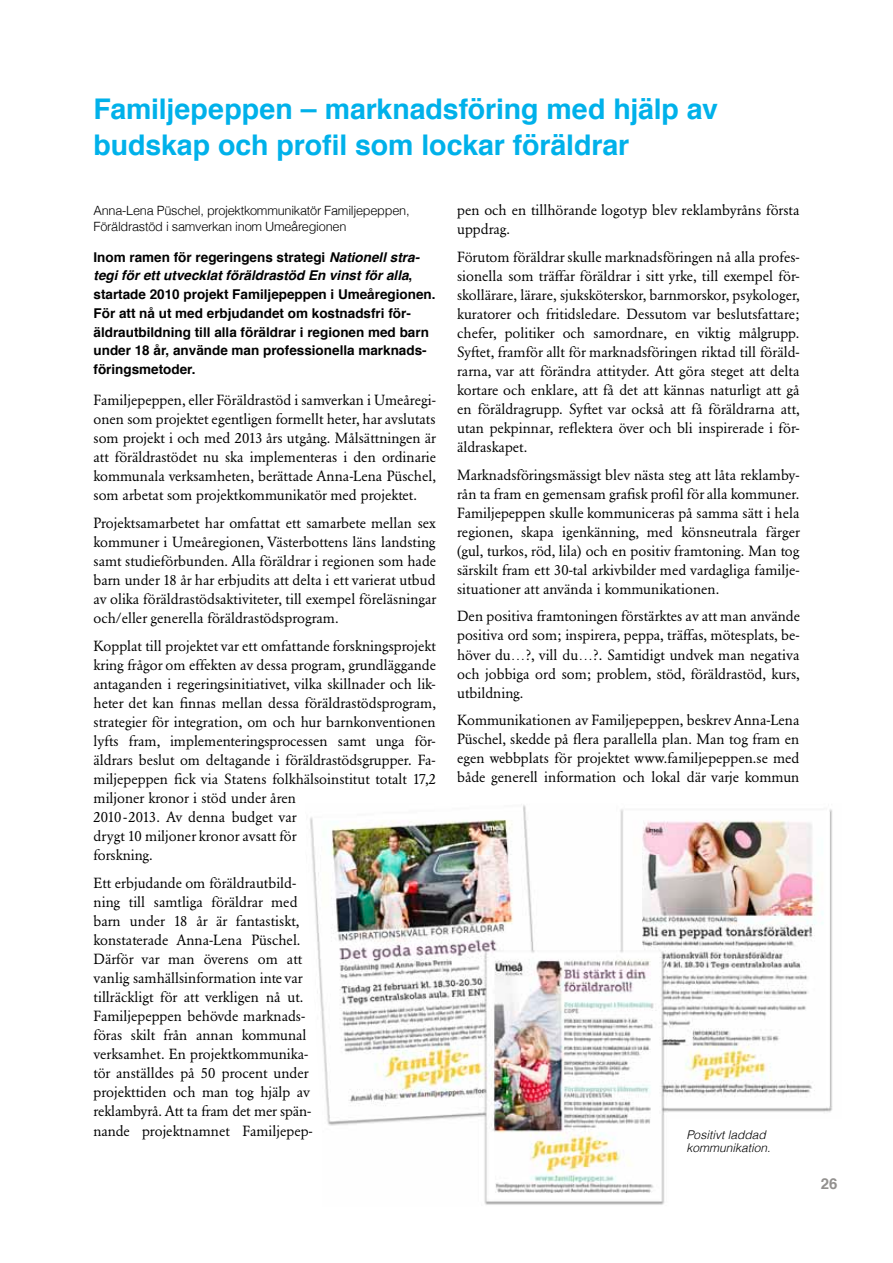
<style>
.page{position:relative;width:893px;height:1263px;background:#fff}
.page>*{position:absolute;margin:0;border:0;box-sizing:border-box;transform-origin:0 0}
.t1{font:700 28.5px/36px "Helvetica";letter-spacing:-.005em;color:#00b1ea}
.t2{font:700 15px "Helvetica";color:#93918f}
.t3{font:14.55px/19px "Garamond Berth BQ";color:#000;text-align:justify}
.t4{font:700 13.5px/18.8px "Helvetica";color:#000}
.t5{font:300 12.75px/16.5px "Helvetica";letter-spacing:-.02em;color:#000}
.t6{font:italic 300 12px/13.5px "Helvetica";color:#000}
.s1{font-style:italic}
</style>
<div class="page">
<img style="left:310px;top:805px;width:523px;height:400px">
<h1 class="t1" style="left:94px;top:92px;width:626px">Familjepeppen – marknadsföring med hjälp av budskap och profil som lockar föräldrar</h1>
<p class="t5" style="left:94px;top:201px;width:317px">Anna-Lena Püschel, projektkommunikatör Familjepeppen,<br>Föräldrastöd i samverkan inom Umeåregionen</p>
<p class="t4" style="left:94px;top:248px;width:344px">Inom ramen för regeringens strategi <span class="s1">Nationell stra&shy;tegi för ett utvecklat föräldrastöd En vinst för alla</span>, startade 2010 projekt Familjepeppen i Umeåregionen.<br>För att nå ut med erbjudandet om kostnadsfri för&shy;äldrautbildning till alla föräldrar i regionen med barn under 18 år, använde man professionella marknads&shy;föringsmetoder.</p>
<p class="t3" style="left:94px;top:391px;width:344px">Familjepeppen, eller Föräldrastöd i samverkan i Umeåregi&shy;onen som projektet egentligen formellt heter, har avslutats som projekt i och med 2013 års utgång. Målsättningen är att föräldrastödet nu ska implementeras i den ordinarie kommunala verksamheten, berättade Anna-Lena Püschel, som arbetat som projektkommunikatör med projektet.</p>
<p class="t3" style="left:94px;top:513px;width:344px">Projektsamarbetet har omfattat ett samarbete mellan sex kommuner i Umeåregionen, Västerbottens läns landsting samt studieförbunden. Alla föräldrar i regionen som hade barn under 18 år har erbjudits att delta i ett varierat utbud av olika föräldrastödsaktiviteter, till exempel föreläsningar och/eller generella föräldrastödsprogram.</p>
<p class="t3" style="left:94px;top:636px;width:344px;text-align:left">Kopplat till projektet var ett omfattande forskningsprojekt kring frågor om effekten av dessa program, grundläggande antaganden i regeringsinitiativet, vilka skillnader och lik&shy;heter det kan finnas mellan dessa föräldrastödsprogram, strategier för integration, om och hur barnkonventionen lyfts fram, implementeringsprocessen samt unga för&shy;äldrars beslut om deltagande i föräldrastödsgrupper. Fa&shy;miljepeppen fick via Statens folkhälsoinstitut totalt 17,2 miljoner kronor i stöd under åren<br>2010-2013. Av denna budget var<br>drygt 10 miljoner kronor avsatt för<br>forskning.</p>
<p class="t3" style="left:94px;top:873px;width:220px;text-align:left">Ett erbjudande om föräldrautbild&shy;ning till samtliga föräldrar med barn under 18 år är fantastiskt, konstaterade Anna-Lena Püschel.<br>Därför var man överens om att vanlig samhällsinformation inte var tillräckligt för att verkligen nå ut.<br>Familjepeppen behövde marknads&shy;föras skilt från annan kommunal verksamhet. En projektkommunika&shy;tör anställdes på 50 procent under projekttiden och man tog hjälp av reklambyrå. Att ta fram det mer spän&shy;nande projektnamnet Familjepep-</p>
<p class="t3" style="left:457px;top:200px;width:344px">pen och en tillhörande logotyp blev reklambyråns första uppdrag.</p>
<p class="t3" style="left:457px;top:247px;width:344px">Förutom föräldrar skulle marknadsföringen nå alla profes&shy;sionella som träffar föräldrar i sitt yrke, till exempel för&shy;skollärare, lärare, sjuksköterskor, barnmorskor, psykologer, kuratorer och fritidsledare. Dessutom var beslutsfattare; chefer, politiker och samordnare, en viktig målgrupp.<br>Syftet, framför allt för marknadsföringen riktad till föräld&shy;rarna, var att förändra attityder. Att göra steget att delta kortare och enklare, att få det att kännas naturligt att gå en föräldragrupp. Syftet var också att få föräldrarna att, utan pekpinnar, reflektera över och bli inspirerade i för&shy;äldraskapet.</p>
<p class="t3" style="left:457px;top:465px;width:344px">Marknadsföringsmässigt blev nästa steg att låta reklamby&shy;rån ta fram en gemensam grafisk profil för alla kommuner.<br>Familjepeppen skulle kommuniceras på samma sätt i hela regionen, skapa igenkänning, med könsneutrala färger (gul, turkos, röd, lila) och en positiv framtoning. Man tog särskilt fram ett 30-tal arkivbilder med vardagliga familje&shy;situationer att använda i kommunikationen.</p>
<p class="t3" style="left:457px;top:607px;width:345px">Den positiva framtoningen förstärktes av att man använde positiva ord som; inspirera, peppa, träffas, mötesplats, be&shy;höver du…?, vill du…?. Samtidigt undvek man negativa och jobbiga ord som; problem, stöd, föräldrastöd, kurs, utbildning.</p>
<p class="t3" style="left:457px;top:711px;width:344px">Kommunikationen av Familjepeppen, beskrev Anna-Lena Püschel, skedde på flera parallella plan. Man tog fram en egen webbplats för projektet www.familjepeppen.se med både generell information och lokal där varje kommun</p>
<p class="t6" style="left:686px;top:1127px;width:86px">Positivt laddad kommunikation.</p>
<p class="t2" style="left:821px;top:1172px;width:18px">26</p>
</div>
